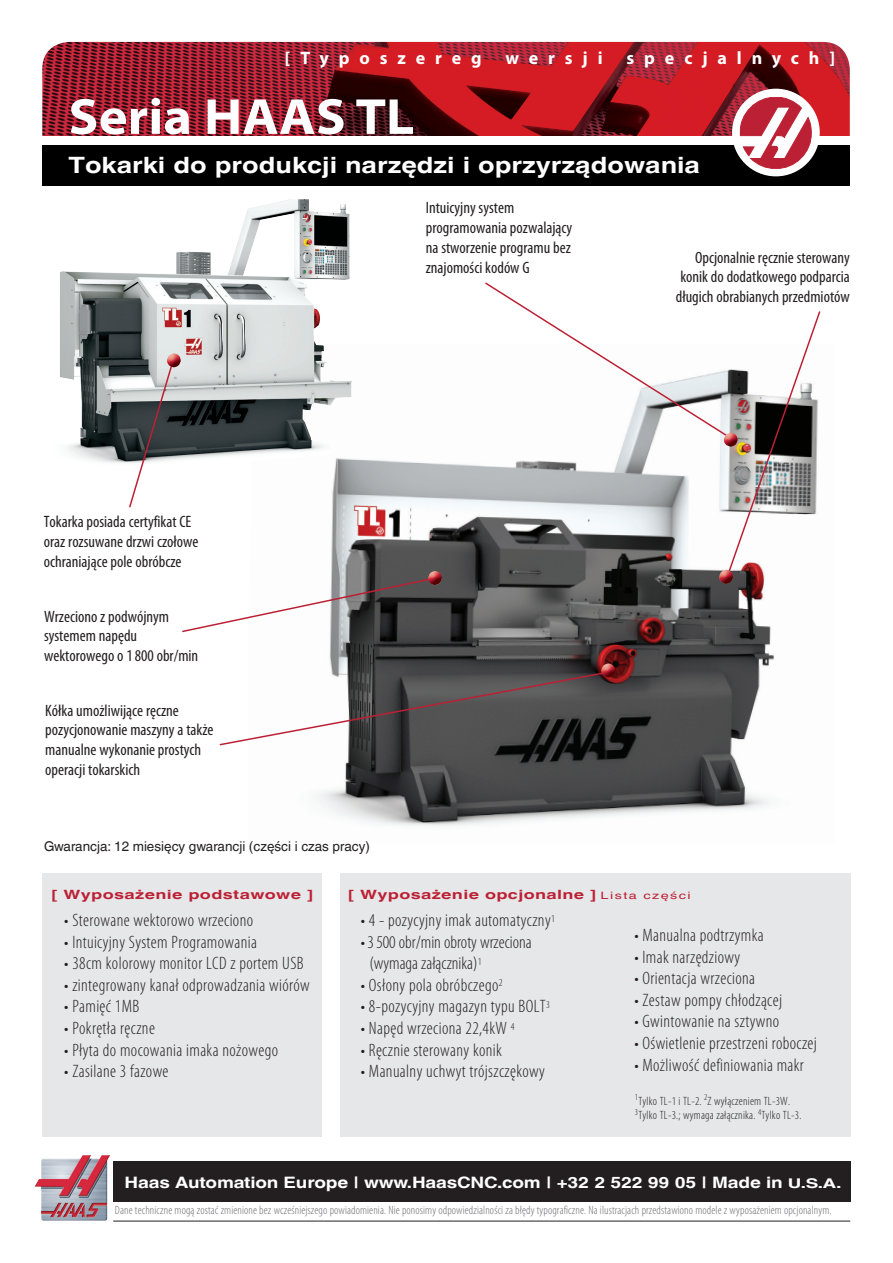
<style>
.page{position:relative;width:893px;height:1263px;background:#fff}
.page>*{position:absolute;margin:0;border:0;box-sizing:border-box;transform-origin:0 0}
.Headline{font:700 semi-expanded 51px "Myriad Pro";color:#fff}
.Subtitle{font:700 22.5px "Helvetica World";color:#fff;scale:1.2 1}
.Standard_Options_Bod{font:300 condensed 18px "Myriad Pro";letter-spacing:.02em;color:#231f20}
.Standard_Options_Bod-2{font:300 condensed 18px/21.6px "Myriad Pro";color:#231f20}
.Special_Series{font:700 18px "Myriad Pro";letter-spacing:.55em;color:#fff}
.Bullet_Points{font:condensed 16.5px/19.8px "Myriad Pro";color:#231f20}
.Address{font:700 15.75px "Helvetica World";letter-spacing:-.01em;color:#fff;scale:1.2 1}
.Warranty{font:13.5px "Helvetica World";color:#231f20}
.Standard_Options_Hea{font:700 12.75px "Helvetica World";letter-spacing:.02em;color:#bc2034;scale:1.41 1}
.Disclaimer{font:300 condensed 12px "Myriad Pro";letter-spacing:.01em;color:#6c6d70}
.Standard_Options_Bod-3{font:300 condensed 12px "Myriad Pro";letter-spacing:.02em;color:#231f20}
.Standard_Options_Hea-2{font:10.2px "Helvetica World";letter-spacing:.1em;color:#bc2034;scale:1.41 1}
.s1{font-size:13.35px}
.s2{font-size:14.1px}
</style>
<div class="page">
<div style="left:113px;top:1161px;width:737px;height:40px;background:#231f20"></div>
<img style="left:42px;top:42px;width:808px;height:104px">
<div style="left:43px;top:136px;width:807px;height:41px;background:#fff"></div>
<div style="left:42px;top:146px;width:808px;height:40px;background:#000001"></div>
<div style="left:732px;top:89px;width:88px;height:87px;background:#fff;border-radius:50%"></div>
<svg style="left:740px;top:97px;width:72px;height:72px"></svg>
<img style="left:35px;top:1155px;width:75px;height:65px">
<hr style="left:113px;top:1221px;width:737px;height:1px;background:#231f20">
<img style="left:317px;top:459px;width:457px;height:367px">
<div style="left:340px;top:873px;width:510px;height:263px;background:#e6e7e9"></div>
<div style="left:43px;top:873px;width:279px;height:263px;background:#e6e7e9"></div>
<svg style="left:182px;top:576px;width:256px;height:57px"></svg>
<img style="left:428px;top:571px;width:14px;height:14px">
<svg style="left:219px;top:671px;width:388px;height:75px"></svg>
<img style="left:601px;top:663px;width:14px;height:14px">
<svg style="left:483px;top:282px;width:338px;height:297px"></svg>
<img style="left:719px;top:570px;width:14px;height:14px">
<img style="left:60px;top:199px;width:292px;height:275px">
<svg style="left:128px;top:363px;width:46px;height:145px"></svg>
<img style="left:167px;top:353px;width:14px;height:14px">
<p class="Special_Series" style="left:285px;top:47px;width:198px">[Typoszereg</p>
<p class="Special_Series" style="left:505px;top:47px;width:99px">wersji</p>
<p class="Special_Series" style="left:626px;top:47px;width:210px">specjalnych]</p>
<p class="Headline" style="left:68px;top:88px;width:347px">Seria HAAS TL</p>
<p class="Subtitle" style="left:68px;top:152px;width:528px">Tokarki do produkcji narzędzi i oprzyrządowania</p>
<p class="Bullet_Points" style="left:44px;top:512px;width:156px">Tokarka posiada certyfikat CE oraz rozsuwane drzwi czołowe ochraniające pole obróbcze</p>
<p class="Bullet_Points" style="left:44px;top:606px;width:156px">Wrzeciono z podwójnym systemem napędu wektorowego o 1800 obr/min</p>
<p class="Bullet_Points" style="left:45px;top:700px;width:170px">Kółka umożliwijące ręczne pozycjonowanie maszyny a także manualne wykonanie prostych operacji tokarskich</p>
<p class="Bullet_Points" style="left:426px;top:198px;width:148px">Intuicyjny system programowania pozwalający na stworzenie programu bez znajomości kodów G</p>
<p class="Bullet_Points" style="left:676px;top:247px;width:175px;text-align:justify;text-indent:19px">Opcjonalnie ręcznie sterowany konik do dodatkowego podparcia długich obrabianych przedmiotów</p>
<p class="Warranty" style="left:44px;top:838px;width:327px">Gwarancja: 12 miesięcy gwarancji (części i czas pracy)</p>
<p class="Standard_Options_Hea" style="left:52px;top:887px;width:187px">[ Wyposażenie podstawowe ]</p>
<p class="Standard_Options_Bod" style="left:64px;top:910px;width:190px">• Sterowane wektorowo wrzeciono</p>
<p class="Standard_Options_Bod" style="left:64px;top:932px;width:194px">• Intuicyjny System Programowania</p>
<p class="Standard_Options_Bod" style="left:64px;top:954px;width:241px">• 38cm kolorowy monitor LCD z portem USB</p>
<p class="Standard_Options_Bod" style="left:64px;top:975px;width:247px">• zintegrowany kanał odprowadzania wiórów</p>
<p class="Standard_Options_Bod" style="left:64px;top:997px;width:76px">• Pamięć 1MB</p>
<p class="Standard_Options_Bod" style="left:64px;top:1018px;width:92px">• Pokrętła ręczne</p>
<p class="Standard_Options_Bod" style="left:64px;top:1040px;width:215px">• Płyta do mocowania imaka nożowego</p>
<p class="Standard_Options_Bod" style="left:64px;top:1062px;width:106px">• Zasilane 3 fazowe</p>
<p class="Standard_Options_Hea" style="left:348px;top:887px;width:177px">[ Wyposażenie opcjonalne ]</p>
<p class="Standard_Options_Bod" style="left:361px;top:910px;width:196px">• 4 - pozycyjny imak automatyczny<sup>1</sup></p>
<p class="Standard_Options_Bod-2" style="left:369px;top:931px;width:164px;text-indent:-9px">• 3500 obr/min obroty wrzeciona (wymaga załącznika)<sup>1</sup></p>
<p class="Standard_Options_Bod" style="left:361px;top:975px;width:143px">• Osłony pola obróbczego<sup>2</sup></p>
<p class="Standard_Options_Bod" style="left:361px;top:997px;width:191px">• 8-pozycyjny magazyn typu BOLT<sup>3</sup></p>
<p class="Standard_Options_Bod" style="left:361px;top:1018px;width:155px">• Napęd wrzeciona 22,4kW <sup>4</sup></p>
<p class="Standard_Options_Bod" style="left:361px;top:1040px;width:142px">• Ręcznie sterowany konik</p>
<p class="Standard_Options_Bod" style="left:361px;top:1062px;width:186px">• Manualny uchwyt trójszczękowy</p>
<p class="Standard_Options_Hea-2" style="left:601px;top:889px;width:65px">Lista części</p>
<p class="Standard_Options_Bod" style="left:634px;top:925px;width:131px">• Manualna podtrzymka</p>
<p class="Standard_Options_Bod" style="left:634px;top:947px;width:107px">• Imak narzędziowy</p>
<p class="Standard_Options_Bod" style="left:634px;top:969px;width:122px">• Orientacja wrzeciona</p>
<p class="Standard_Options_Bod" style="left:634px;top:990px;width:149px">• Zestaw pompy chłodzącej</p>
<p class="Standard_Options_Bod" style="left:634px;top:1012px;width:146px">• Gwintowanie na sztywno</p>
<p class="Standard_Options_Bod" style="left:634px;top:1033px;width:184px">• Oświetlenie przestrzeni roboczej</p>
<p class="Standard_Options_Bod" style="left:634px;top:1055px;width:171px">• Możliwość definiowania makr</p>
<p class="Standard_Options_Bod-3" style="left:635px;top:1094px;width:157px"><sup>1</sup>Tylko TL-1 i TL-2. <sup>2</sup>Z wyłączeniem TL-3W.</p>
<p class="Standard_Options_Bod-3" style="left:635px;top:1109px;width:168px"><sup>3</sup>Tylko TL-3.; wymaga załącznika. <sup>4</sup>Tylko TL-3.</p>
<p class="Address" style="left:125px;top:1173px;width:599px">Haas Automation Europe | www.HaasCNC.com | +32 2 522 99 05 | Made in <span class="s1">U.S.A</span><span class="s2">.</span></p>
<p class="Disclaimer" style="left:115px;top:1204px;width:718px">Dane techniczne mogą zostać zmienione bez wcześniejszego powiadomienia. Nie ponosimy odpowiedzialności za błędy typograficzne. Na ilustracjach przedstawiono modele z wyposażeniem opcjonalnym.</p>
</div>
